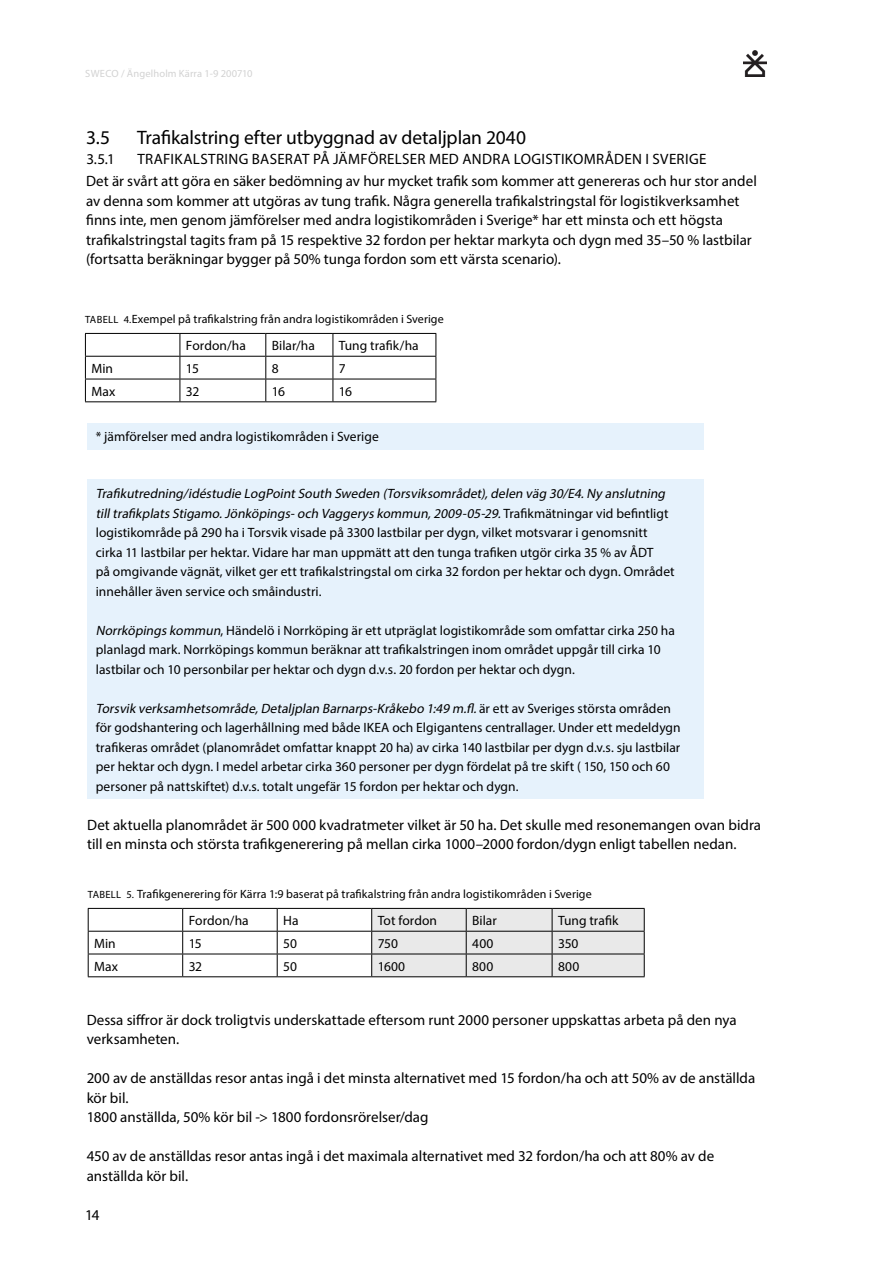
<style>
.page{position:relative;width:893px;height:1263px;background:#fff}
.page>*{position:absolute;margin:0;border:0;box-sizing:border-box;transform-origin:0 0}
.t1{font:19.5px "Myriad Pro";letter-spacing:-.01em;color:#000}
.t2{font:15px/19.5px "Myriad Pro";color:#000}
.t3{font:13.5px/19.5px "Myriad Pro";letter-spacing:.005em;color:#000}
.t4{font:12px "Myriad Pro";letter-spacing:.01em;color:#000}
.t5{font:10.5px "Myriad Pro";letter-spacing:.015em;color:#d2d2d2}
.t6{font:10.5px "Myriad Pro";color:#000}
.s1{font-size:10.5px}
.s2{font-style:italic}
</style>
<div class="page">
<img style="left:743px;top:51px;width:23px;height:26px">
<hr style="left:85px;top:333px;width:95px;height:1px;background:#000">
<hr style="left:180px;top:333px;width:86px;height:1px;background:#000">
<hr style="left:266px;top:333px;width:67px;height:1px;background:#000">
<hr style="left:333px;top:333px;width:103px;height:1px;background:#000">
<hr style="left:85px;top:356px;width:95px;height:1px;background:#000">
<hr style="left:180px;top:356px;width:86px;height:1px;background:#000">
<hr style="left:266px;top:356px;width:67px;height:1px;background:#000">
<hr style="left:333px;top:356px;width:103px;height:1px;background:#000">
<hr style="left:85px;top:379px;width:95px;height:1px;background:#000">
<svg style="left:85px;top:334px;width:1px;height:67px"></svg>
<hr style="left:180px;top:379px;width:86px;height:1px;background:#000">
<svg style="left:180px;top:334px;width:1px;height:67px"></svg>
<hr style="left:266px;top:379px;width:67px;height:1px;background:#000">
<svg style="left:265px;top:334px;width:1px;height:67px"></svg>
<hr style="left:333px;top:379px;width:103px;height:1px;background:#000">
<svg style="left:333px;top:334px;width:1px;height:67px"></svg>
<svg style="left:436px;top:334px;width:1px;height:67px"></svg>
<hr style="left:85px;top:401px;width:95px;height:1px;background:#000">
<hr style="left:180px;top:401px;width:86px;height:1px;background:#000">
<hr style="left:266px;top:401px;width:67px;height:1px;background:#000">
<hr style="left:333px;top:401px;width:103px;height:1px;background:#000">
<hr style="left:88px;top:908px;width:95px;height:1px;background:#000">
<hr style="left:183px;top:908px;width:94px;height:1px;background:#000">
<hr style="left:277px;top:908px;width:95px;height:1px;background:#000">
<hr style="left:88px;top:931px;width:95px;height:1px;background:#000">
<hr style="left:183px;top:931px;width:94px;height:1px;background:#000">
<hr style="left:277px;top:931px;width:95px;height:1px;background:#000">
<hr style="left:88px;top:954px;width:95px;height:1px;background:#000">
<svg style="left:88px;top:909px;width:1px;height:67px"></svg>
<hr style="left:183px;top:954px;width:94px;height:1px;background:#000">
<svg style="left:182px;top:909px;width:1px;height:67px"></svg>
<hr style="left:277px;top:954px;width:95px;height:1px;background:#000">
<svg style="left:277px;top:909px;width:1px;height:67px"></svg>
<svg style="left:371px;top:908px;width:274px;height:68px;background:#dcdcdc"></svg>
<hr style="left:88px;top:976px;width:95px;height:1px;background:#000">
<hr style="left:183px;top:976px;width:94px;height:1px;background:#000">
<hr style="left:277px;top:976px;width:95px;height:1px;background:#000">
<hr style="left:372px;top:976px;width:94px;height:1px;background:#000">
<hr style="left:466px;top:976px;width:86px;height:1px;background:#000">
<hr style="left:552px;top:976px;width:93px;height:1px;background:#000">
<div style="left:87px;top:423px;width:617px;height:27px;background:#e6f2fc"></div>
<div style="left:87px;top:480px;width:617px;height:124px;background:#e6f2fc"></div>
<div style="left:87px;top:597px;width:617px;height:27px;background:#e6f2fc"></div>
<div style="left:87px;top:616px;width:617px;height:66px;background:#e6f2fc"></div>
<div style="left:87px;top:675px;width:617px;height:27px;background:#e6f2fc"></div>
<div style="left:87px;top:694px;width:617px;height:105px;background:#e6f2fc"></div>
<p class="t5" style="left:85px;top:67px;width:169px">SWECO / Ängelholm Kärra 1-9 200710</p>
<h1 class="t1" style="left:86px;top:125px;width:26px">3.5</h1>
<h1 class="t1" style="left:137px;top:125px;width:390px">Trafikalstring efter utbyggnad av detaljplan 2040</h1>
<p class="t2" style="left:86px;top:149px;width:30px">3.5.1</p>
<p class="t2" style="left:86px;top:147px;width:672px;line-height:22.5px;text-align:center">TRAFIKALSTRING BASERAT PÅ JÄMFÖRELSER MED ANDRA LOGISTIKOMRÅDEN I SVERIGE<br>Det är svårt att göra en säker bedömning av hur mycket trafik som kommer att genereras och hur stor andel</p>
<p class="t2" style="left:86px;top:191px;width:667px">av denna som kommer att utgöras av tung trafik. Några generella trafikalstringstal för logistikverksamhet finns inte, men genom jämförelser med andra logistikområden i Sverige* har ett minsta och ett högsta trafikalstringstal tagits fram på 15 respektive 32 fordon per hektar markyta och dygn med 35–50 % lastbilar (fortsatta beräkningar bygger på 50% tunga fordon som ett värsta scenario).</p>
<p class="t6" style="left:85px;top:313px;width:11px">Tabell</p>
<p class="t4" style="left:124px;top:311px;width:322px"><span class="s1">4.</span>Exempel på trafikalstring från andra logistikområden i Sverige</p>
<p class="t3" style="left:186px;top:336px;width:62px">Fordon/ha</p>
<p class="t3" style="left:272px;top:336px;width:45px">Bilar/ha</p>
<p class="t3" style="left:339px;top:336px;width:81px">Tung trafik/ha</p>
<p class="t3" style="left:91px;top:358px;width:23px">Min</p>
<p class="t3" style="left:186px;top:358px;width:15px">15</p>
<p class="t3" style="left:272px;top:358px;width:8px">8</p>
<p class="t3" style="left:339px;top:358px;width:8px">7</p>
<p class="t3" style="left:91px;top:381px;width:25px">Max</p>
<p class="t3" style="left:186px;top:381px;width:15px">32</p>
<p class="t3" style="left:272px;top:381px;width:15px">16</p>
<p class="t3" style="left:339px;top:381px;width:15px">16</p>
<p class="t3" style="left:96px;top:427px;width:285px">* jämförelser med andra logistikområden i Sverige</p>
<p class="t3" style="left:96px;top:484px;width:580px"><span class="s2">Trafikutredning/idéstudie LogPointSouth Sweden (Torsviksområdet),delen väg 30/E4.Ny anslutning tilltrafikplats Stigamo.Jönköpings-och Vaggerys kommun,2009-05-29.</span> Tr a fi k m ä t n i n g a r v i d b e fi n t l i g t logistikområde på 290 ha i Torsvik visade på 3300 lastbilar per dygn, vilket motsvarar i genomsnitt cirka 11 lastbilar per hektar. Vidare har man uppmätt att den tunga trafiken utgör cirka 35 % av ÅDT<br>på omgivande vägnät, vilket ger ett trafikalstringstal om cirka 32 fordon per hektar och dygn. Området innehåller även service och småindustri.</p>
<p class="t3" style="left:96px;top:620px;width:581px"><span class="s2">Norrköpings kommun</span>, Händelö i Norrköping är ett utpräglat logistikområde som omfattar cirka 250 ha planlagd mark. Norrköpings kommun beräknar att trafikalstringen inom området uppgår till cirka 10 lastbilar och 10 personbilar per hektar och dygn d.v.s. 20 fordon per hektar och dygn.</p>
<p class="t3" style="left:96px;top:698px;width:586px"><span class="s2">Torsvik verksamhetsområde,Detaljplan Barnarps-Kråkebo 1:49 m.fl.</span>ä r e t t a v Sve r i g e s s t ö r s t a o m r å d e n för godshantering och lagerhållning med både IKEA och Elgigantens centrallager. Under ett medeldygn trafikeras området (planområdet omfattar knappt 20 ha) av cirka 140 lastbilar per dygn d.v.s. sju lastbilar per hektar och dygn. I medel arbetar cirka 360 personer per dygn fördelat på tre skift ( 150, 150 och 60 personer på nattskiftet) d.v.s. totalt ungefär 15 fordon per hektar och dygn.</p>
<p class="t2" style="left:87px;top:815px;width:675px">Det aktuella planområdet är 500 000 kvadratmeter vilket är 50 ha. Det skulle med resonemangen ovan bidra till en minsta och största trafikgenerering på mellan cirka 1000–2000 fordon/dygn enligt tabellen nedan.</p>
<p class="t6" style="left:88px;top:888px;width:11px">Tabell</p>
<p class="t4" style="left:127px;top:886px;width:467px"><span class="s1">5.</span> Trafikgenerering för Kärra 1:9 baserat på trafikalstring från andra logistikområden i Sverige</p>
<p class="t3" style="left:189px;top:911px;width:62px">Fordon/ha</p>
<p class="t3" style="left:283px;top:911px;width:17px">Ha</p>
<p class="t3" style="left:378px;top:911px;width:61px">Tot fordon</p>
<p class="t3" style="left:472px;top:911px;width:26px">Bilar</p>
<p class="t3" style="left:558px;top:911px;width:62px">Tung trafik</p>
<p class="t3" style="left:94px;top:933px;width:23px">Min</p>
<p class="t3" style="left:189px;top:933px;width:15px">15</p>
<p class="t3" style="left:283px;top:933px;width:15px">50</p>
<p class="t3" style="left:378px;top:933px;width:22px">750</p>
<p class="t3" style="left:472px;top:933px;width:23px">400</p>
<p class="t3" style="left:558px;top:933px;width:22px">350</p>
<p class="t3" style="left:94px;top:956px;width:25px">Max</p>
<p class="t3" style="left:189px;top:956px;width:15px">32</p>
<p class="t3" style="left:283px;top:956px;width:15px">50</p>
<p class="t3" style="left:378px;top:956px;width:29px">1600</p>
<p class="t3" style="left:472px;top:956px;width:23px">800</p>
<p class="t3" style="left:558px;top:956px;width:23px">800</p>
<p class="t2" style="left:87px;top:1010px;width:651px">Dessa siffror är dock troligtvis underskattade eftersom runt 2000 personer uppskattas arbeta på den nya verksamheten.</p>
<p class="t2" style="left:87px;top:1068px;width:670px">200 av de anställdas resor antas ingå i det minsta alternativet med 15 fordon/ha och att 50% av de anställda kör bil.<br>1800 anställda, 50% kör bil -&gt; 1800 fordonsrörelser/dag</p>
<p class="t2" style="left:87px;top:1146px;width:629px">450 av de anställdas resor antas ingå i det maximala alternativet med 32 fordon/ha och att 80% av de anställda kör bil.</p>
<p class="t2" style="left:85px;top:1205px;width:16px">14</p>
</div>
